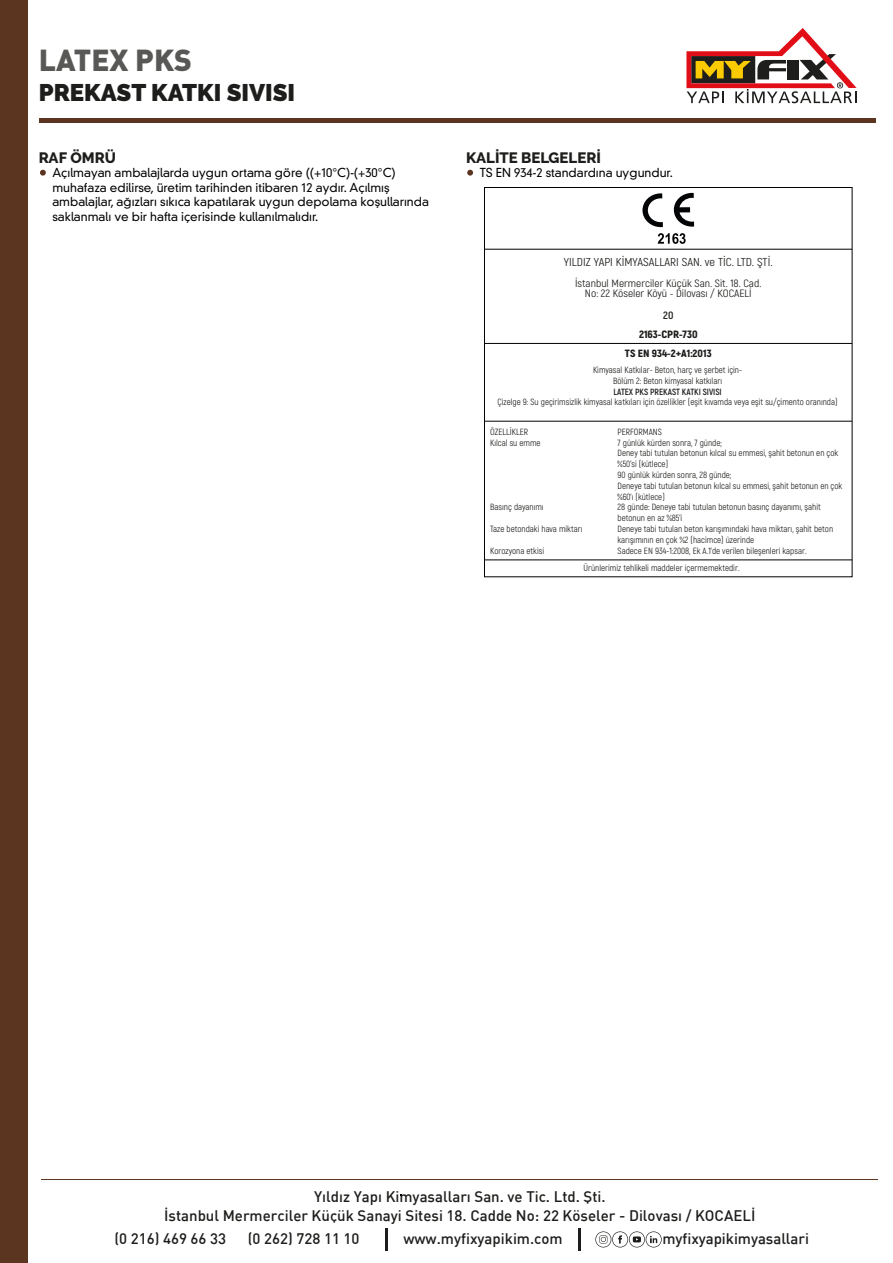
<style>
.page{position:relative;width:893px;height:1263px;background:#fff}
.page>*{position:absolute;margin:0;border:0;box-sizing:border-box;transform-origin:0 0}
.t1{font:900 30px "DIN Pro";color:#585857}
.t2{font:900 24px "Raleway";color:#1d1d1b}
.t3{font:500 15px/19.5px "DI Nbek";color:#1d1d1b;text-align:center}
.t4{font:800 15px "Raleway";color:#1d1d1b}
.t5{font:300 12px/14.4px "DIN Grotesk Std";color:#010101}
.t6{font:11.55px "Akrobat";color:#1d1d1b;scale:1.08 1}
.t7{font:10.65px/10.6px "Akrobat";color:#1d1d1b;text-align:center;scale:1.08 1}
.t8{font:900 10.65px "Akrobat";color:#1d1d1b;scale:1.08 1}
.t9{font:700 10.65px "Akrobat";color:#1d1d1b;scale:1.08 1}
.t10{font:900 10.5px "Akrobat";color:#1d1d1b;scale:1.08 1}
.t11{font:9px/10.8px "Akrobat";color:#1d1d1b}
.t12{font:700 9px "Akrobat";letter-spacing:-.005em;color:#1d1d1b}
</style>
<div class="page">
<div style="left:0;top:0;width:28px;height:1263px;background:#5b351f"></div>
<svg style="left:595px;top:1231px;width:67px;height:16px"></svg>
<hr style="left:385px;top:1228px;width:3px;height:22px;background:#1d1d1b">
<hr style="left:578px;top:1228px;width:2px;height:22px;background:#1d1d1b">
<svg style="left:686px;top:28px;width:171px;height:75px"></svg>
<hr style="left:42px;top:1179px;width:836px;height:1px;background:#5b351f">
<hr style="left:39px;top:119px;width:836px;height:4px;background:#5b351f">
<svg style="left:642px;top:193px;width:21px;height:34px"></svg>
<svg style="left:674px;top:193px;width:20px;height:34px"></svg>
<svg style="left:658px;top:233px;width:28px;height:11px"></svg>
<div style="left:484px;top:187px;width:368px;height:390px;border:1px solid #000101"></div>
<hr style="left:484px;top:249px;width:368px;height:1px;background:#000101">
<hr style="left:484px;top:343px;width:368px;height:1px;background:#000101">
<hr style="left:484px;top:421px;width:368px;height:1px;background:#000101">
<hr style="left:484px;top:559px;width:368px;height:1px;background:#000101">
<svg style="left:40px;top:170px;width:6px;height:6px"></svg>
<svg style="left:467px;top:170px;width:6px;height:6px"></svg>
<h1 class="t1" style="left:39px;top:40px;width:155px">LATEX PKS</h1>
<h2 class="t2" style="left:39px;top:78px;width:258px">PREKAST KATKI SIVISI</h2>
<h3 class="t4" style="left:39px;top:149px;width:79px">RAF ÖMRÜ</h3>
<p class="t5" style="left:52px;top:166px;width:378px">Açılmayan ambalajlarda uygun ortama göre ((+10°C)-(+30°C) muhafaza edilirse, üretim tarihinden itibaren 12 aydır. Açılmış ambalajlar, ağızları sıkıca kapatılarak uygun depolama koşullarında saklanmalı ve bir hafta içerisinde kullanılmalıdır.</p>
<h3 class="t4" style="left:466px;top:149px;width:136px">KALİTE BELGELERİ</h3>
<h3 class="t5" style="left:480px;top:166px;width:195px">TS EN 934-2 standardına uygundur.</h3>
<p class="t6" style="left:564px;top:255px;width:195px">YILDIZ YAPI KİMYASALLARI SAN. ve TİC. LTD. ŞTİ.</p>
<p class="t7" style="left:575px;top:278px;width:174px">İstanbul Mermerciler Küçük San. Sit. 18. Cad.<br>No: 22 Köseler Köyü - Dilovası / KOCAELİ</p>
<p class="t9" style="left:663px;top:308px;width:11px">20</p>
<p class="t8" style="left:639px;top:327px;width:56px">2163-CPR-730</p>
<p class="t10" style="left:625px;top:346px;width:82px">TS EN 934-2+A1:2013</p>
<p class="t11" style="left:593px;top:364px;width:151px;text-align:center">Kimyasal Katkılar- Beton, harç ve şerbet için-<br>Bölüm 2: Beton kimyasal katkıları</p>
<p class="t12" style="left:613px;top:386px;width:110px">LATEX PKS PREKAST KATKI SIVISI</p>
<p class="t11" style="left:497px;top:397px;width:342px">Çizelge 9: Su geçirimsizlik kimyasal katkıları için özellikler (eşit kıvamda veya eşit su/çimento oranında)</p>
<p class="t11" style="left:490px;top:426px;width:52px">ÖZELLİKLER<br>Kılcal su emme</p>
<p class="t11" style="left:490px;top:502px;width:55px">Basınç dayanımı</p>
<p class="t11" style="left:490px;top:523px;width:94px">Taze betondaki hava miktarı</p>
<p class="t11" style="left:490px;top:545px;width:55px">Korozyona etkisi</p>
<p class="t11" style="left:618px;top:426px;width:226px">PERFORMANS<br>7 günlük kürden sonra, 7 günde;<br>Deney tabi tutulan betonun kılcal su emmesi, şahit betonun en çok %50’si (kütlece)<br>90 günlük kürden sonra, 28 günde;<br>Deneye tabi tutulan betonun kılcal su emmesi, şahit betonun en çok %60’ı (kütlece)<br>28 günde: Deneye tabi tutulan betonun basınç dayanımı, şahit betonun en az %85’i<br>Deneye tabi tutulan beton karışımındaki hava miktarı, şahit beton karışımının en çok %2 (hacimce) üzerinde<br>Sadece EN 934-1:2008, Ek A.1’de verilen bileşenleri kapsar.</p>
<p class="t11" style="left:583px;top:563px;width:158px">Ürünlerimiz tehlikeli maddeler içermemektedir.</p>
<h3 class="t3" style="left:164px;top:1186px;width:593px">Yıldız Yapı Kimyasalları San. ve Tic. Ltd. Şti.<br>İstanbul Mermerciler Küçük Sanayi Sitesi 18. Cadde No: 22 Köseler - Dilovası / KOCAELİ</h3>
<h3 class="t3" style="left:114px;top:1228px;width:113px">(0 216) 469 66 33</h3>
<h3 class="t3" style="left:248px;top:1228px;width:113px">(0 262) 728 11 10</h3>
<h3 class="t3" style="left:403px;top:1228px;width:161px">www.myfixyapikim.com</h3>
<h3 class="t3" style="left:662px;top:1228px;width:148px">myfixyapikimyasallari</h3>
</div>
